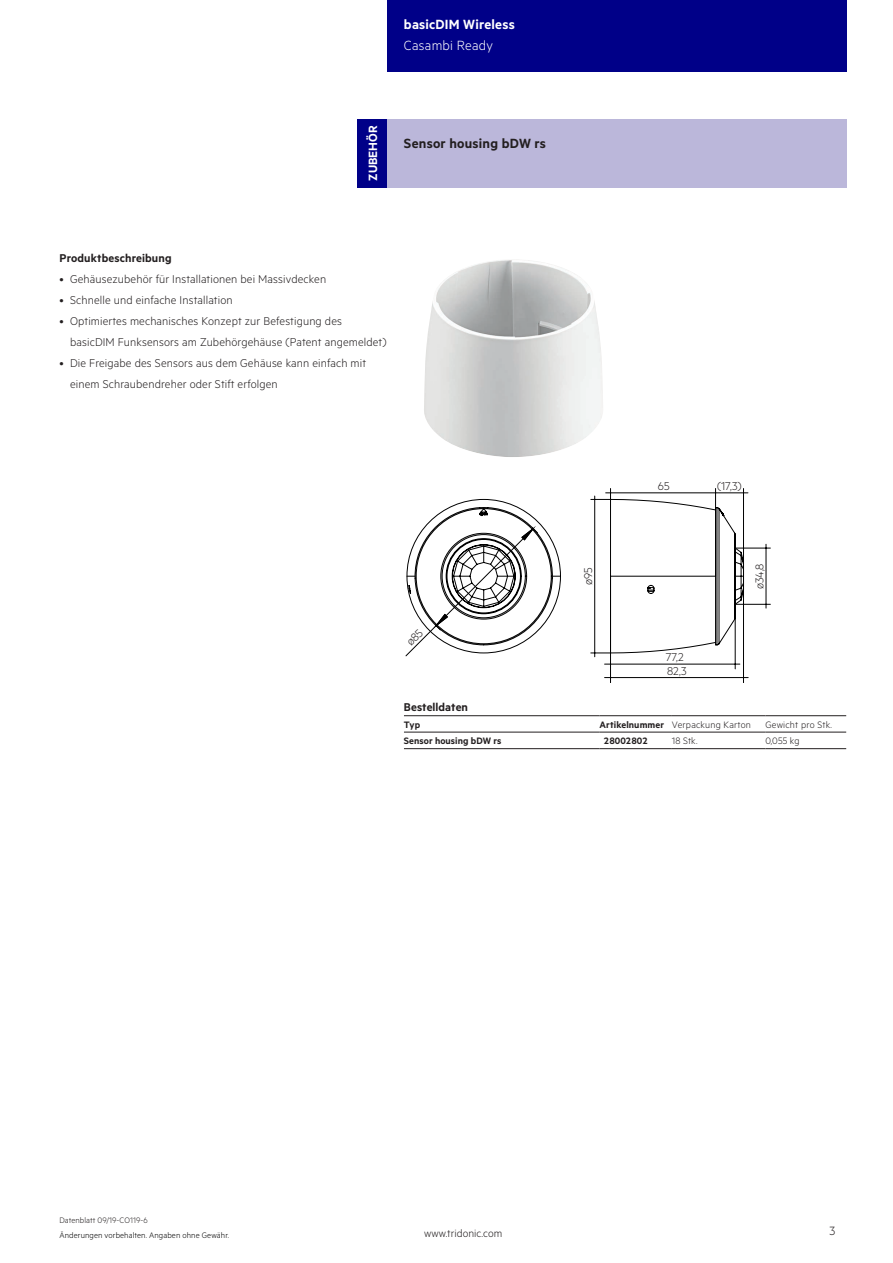
<style>
.page{position:relative;width:893px;height:1263px;background:#fff}
.page>*{position:absolute;margin:0;border:0;box-sizing:border-box;transform-origin:0 0}
.t1{font:15px "Tridonic Metric Print Semi";letter-spacing:.015em;color:#231f20}
.t2{font:15px "Tridonic Metric Print Semi";letter-spacing:.015em;color:#fff}
.t3{font:15px "Tridonic Metric Print Light";letter-spacing:.015em;color:#fff}
.t4{font:13.5px "Tridonic Metric Print Semi";letter-spacing:.005em;color:#fff}
.t5{font:13.5px "Tridonic Metric Print Light";color:#231f20}
.t6{font:12.75px/21px "Tridonic Metric Print Light";letter-spacing:.01em;color:#231f20}
.t7{font:12.75px "Tridonic Metric Print Semi";letter-spacing:.01em;color:#231f20}
.t8{font:12px "Tridonic Metric Print Light";letter-spacing:.005em;color:#231f20}
.t9{font:10.5px "Tridonic Metric Print Light";letter-spacing:.02em;color:#231f20}
.t10{font:10.5px "Tridonic Metric Print Semi";letter-spacing:.005em;color:#231f20}
.t11{font:9px "Tridonic Metric Print Light";letter-spacing:.01em;color:#000}
.t12{font:9px "Tridonic Metric Print Light";letter-spacing:.005em;color:#231f20}
.s1{font-family:"Tridonic Metric Print Semi"}
</style>
<div class="page">
<div style="left:387px;top:0;width:459px;height:72px;background:#008"></div>
<div style="left:387px;top:119px;width:459px;height:68px;background:#bbb7da"></div>
<div style="left:357px;top:119px;width:30px;height:68px;background:#008"></div>
<img style="left:424px;top:260px;width:179px;height:197px">
<svg style="left:405px;top:488px;width:366px;height:195px"></svg>
<hr style="left:404px;top:732px;width:196px;height:1px;background:#231f20">
<hr style="left:600px;top:732px;width:72px;height:1px;background:#231f20">
<hr style="left:672px;top:732px;width:93px;height:1px;background:#231f20">
<hr style="left:765px;top:732px;width:81px;height:1px;background:#231f20">
<hr style="left:404px;top:748px;width:196px;height:1px;background:#231f20">
<hr style="left:672px;top:748px;width:93px;height:1px;background:#231f20">
<hr style="left:765px;top:748px;width:81px;height:1px;background:#231f20">
<hr style="left:600px;top:748px;width:72px;height:1px;background:#231f20">
<hr style="left:404px;top:715px;width:196px;height:1px;background:#231f20">
<hr style="left:600px;top:715px;width:72px;height:1px;background:#231f20">
<hr style="left:672px;top:715px;width:93px;height:1px;background:#231f20">
<hr style="left:765px;top:715px;width:81px;height:1px;background:#231f20">
<svg style="left:407px;top:629px;width:17px;height:17px"></svg>
<p class="t2" style="left:404px;top:15px;width:112px">basicDIM Wireless</p>
<p class="t3" style="left:404px;top:37px;width:90px">Casambi Ready</p>
<p class="t4" style="left:365px;top:181px;width:57px;rotate:-90deg">ZUBEHÖR</p>
<p class="t1" style="left:404px;top:134px;width:144px">Sensor housing bDW rs</p>
<p class="t7" style="left:60px;top:250px;width:114px">Produktbeschreibung</p>
<p class="t6" style="left:60px;top:268px;width:268px">• Gehäusezubehör für Installationen bei Massivdecken</p>
<p class="t6" style="left:60px;top:289px;width:175px">• Schnelle und einfache Installation</p>
<p class="t6" style="left:70px;top:310px;width:318px;text-indent:-11px">• Optimiertes mechanisches Konzept zur Befestigung des basicDIM Funksensors am Zubehörgehäuse (Patent angemeldet)</p>
<p class="t6" style="left:70px;top:351px;width:297px;text-indent:-11px">• Die Freigabe des Sensors aus dem Gehäuse kann einfach mit einem Schraubendreher oder Stift erfolgen</p>
<p class="t6" style="left:577px;top:585px;width:19px;rotate:-90deg">ø95</p>
<p class="t6" style="left:658px;top:475px;width:13px">65</p>
<p class="t6" style="left:717px;top:475px;width:26px">(17,3)</p>
<p class="t6" style="left:666px;top:646px;width:20px">77,2</p>
<p class="t6" style="left:667px;top:660px;width:21px">82,3</p>
<p class="t6" style="left:748px;top:589px;width:28px;rotate:-90deg">ø34,8</p>
<p class="t7" style="left:404px;top:700px;width:66px">Bestelldaten</p>
<p class="t10" style="left:404px;top:718px;width:18px">Typ</p>
<p class="t9" style="left:600px;top:718px;width:153px"><span class="s1">Artikelnummer</span> Verpackung Karton</p>
<p class="t9" style="left:765px;top:718px;width:68px">Gewicht pro Stk.</p>
<p class="t10" style="left:404px;top:735px;width:99px">Sensor housing bDW rs</p>
<p class="t10" style="left:604px;top:735px;width:46px">28002802</p>
<p class="t9" style="left:672px;top:735px;width:27px">18 Stk.</p>
<p class="t9" style="left:765px;top:735px;width:36px">0,055 kg</p>
<p class="t12" style="left:60px;top:1215px;width:90px">Datenblatt 09/19-CO119-6</p>
<p class="t11" style="left:60px;top:1229px;width:171px">Änderungen vorbehalten. Angaben ohne Gewähr.</p>
<p class="t8" style="left:424px;top:1227px;width:80px">www.tridonic.com</p>
<p class="t5" style="left:829px;top:1223px;width:7px">3</p>
</div>
